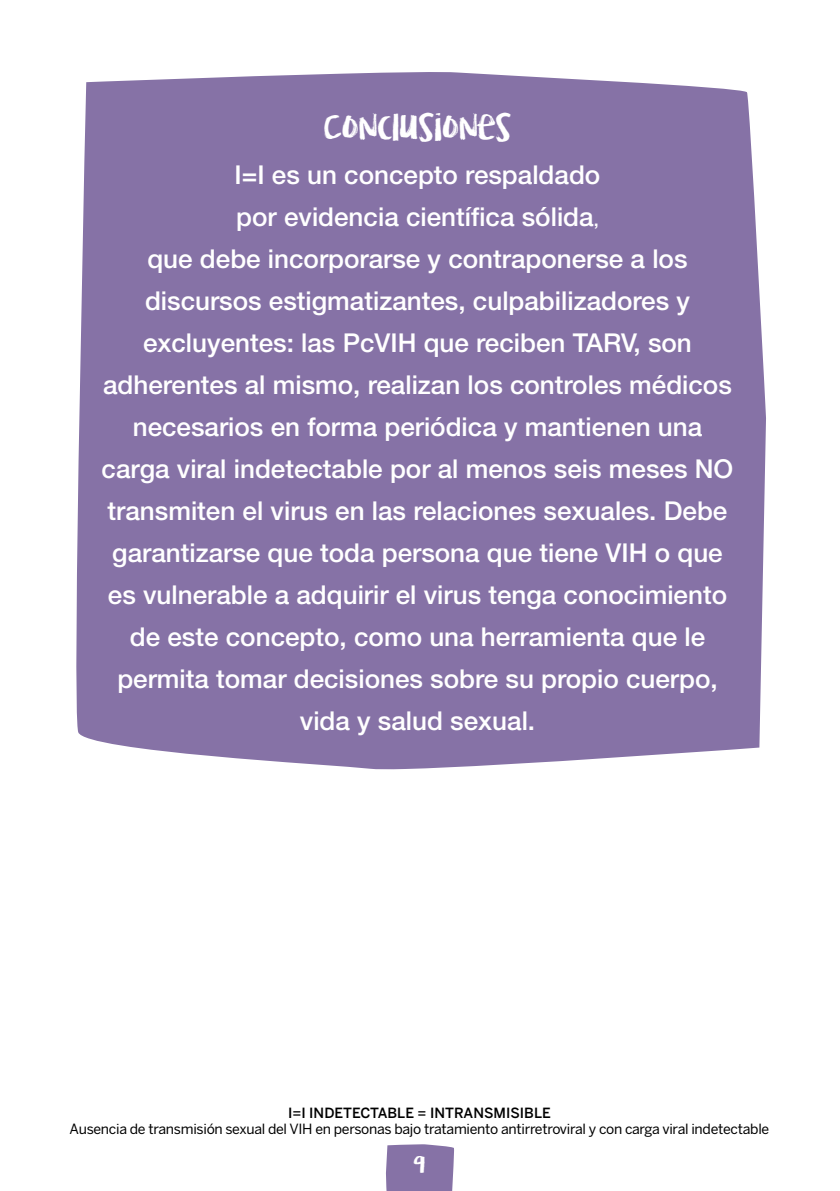
<style>
.page{position:relative;width:840px;height:1191px;background:#fff}
.page>*{position:absolute;margin:0;border:0;box-sizing:border-box;transform-origin:0 0}
.t1{font:30px "KG Lifeis Messy";color:#fff}
.t2{font:500 26px/42px "Helvetica Neue LT Std";color:#fff;text-align:center}
.t3{font:20px "KG Lifeis Messy";color:#fff}
.t4{font:14px "Benton Sans";letter-spacing:-.02em;color:#000}
.t5{font:500 14px "Benton Sans";color:#000}
.s1{font-size:18px}
</style>
<div class="page">
<div style="left:386px;top:1144px;width:68px;height:47px;background:#8672a6"></div>
<div style="left:76px;top:72px;width:689px;height:697px;background:#8672a6"></div>
<p class="t1" style="left:323px;top:104px;width:189px">CONCLUSIONES</p>
<p class="t2" style="left:102px;top:153px;width:633px">I=I es un concepto respaldado<br>por evidencia científica sólida<span class="s1">,<br></span>que debe incorporarse y contraponerse a los discursos estigmatizantes, culpabilizadores y excluyentes: las PcVIH que reciben TARV, son adherentes al mismo, realizan los controles médicos necesarios en forma periódica y mantienen una carga viral indetectable por al menos seis meses NO transmiten el virus en las relaciones sexuales. Debe garantizarse que toda persona que tiene VIH o que es vulnerable a adquirir el virus tenga conocimiento de este concepto, como una herramienta que le permita tomar decisiones sobre su propio cuerpo, vida y salud sexual.</p>
<p class="t5" style="left:288px;top:1104px;width:264px">I=I INDETECTABLE = INTRANSMISI BLE</p>
<p class="t4" style="left:70px;top:1120px;width:700px">Ausencia de transmisión sexual del VIH en personas bajo tratamiento antirretroviral y con carga viral indetectable</p>
<p class="t3" style="left:413px;top:1148px;width:13px">9</p>
</div>
